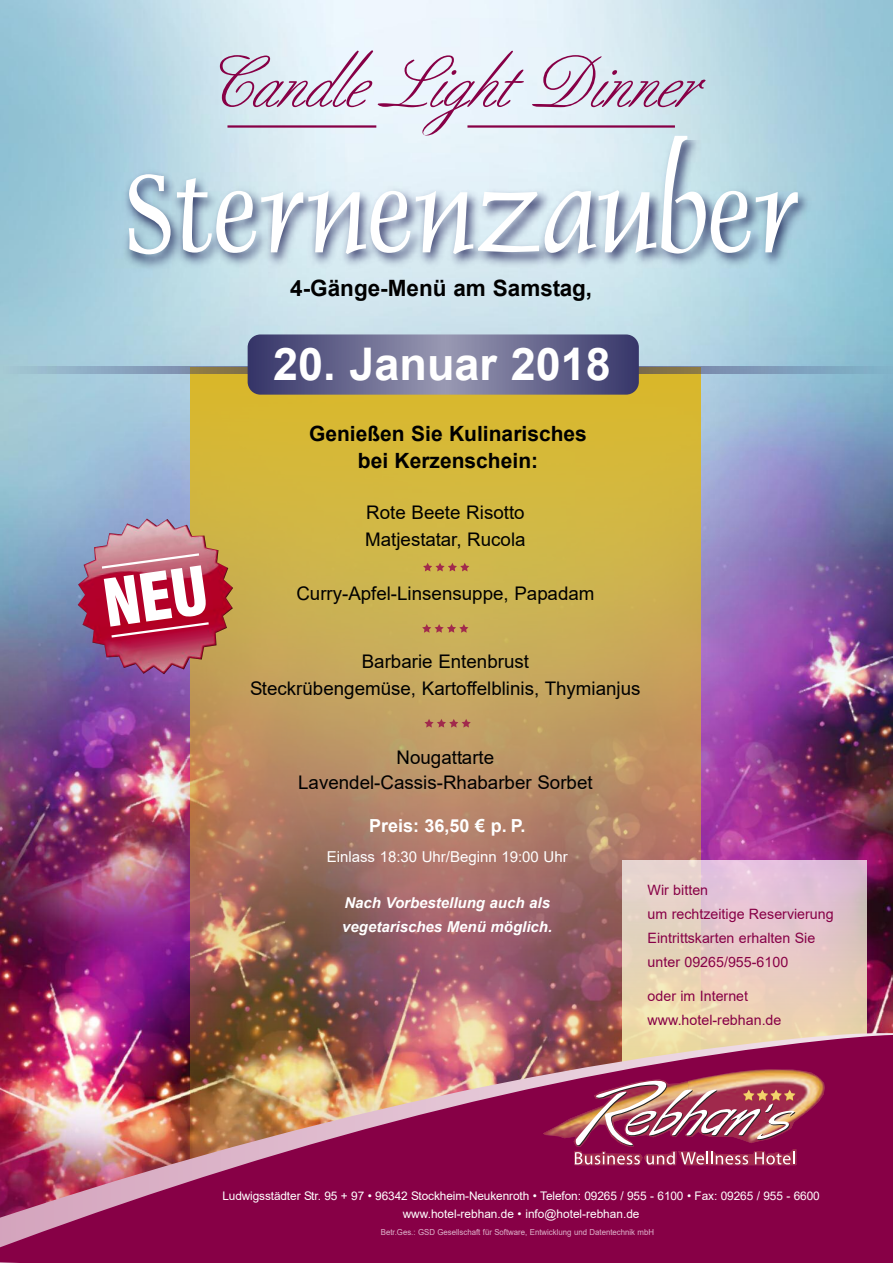
<style>
.page{position:relative;width:893px;height:1263px;background:#fff}
.page>*{position:absolute;margin:0;border:0;box-sizing:border-box;transform-origin:0 0}
.t1{font:125.1px "Dauphin Plain";color:#fff}
.t2{font:71.25px "Allure Script";letter-spacing:-.01em;color:#870046}
.t3{font:700 45px "Arial";color:#fff}
.t4{font:700 22.5px "Arial";color:#000}
.t5{font:700 21px/27px "Arial";color:#000;text-align:center}
.t6{font:18.75px/27px "Arial";color:#000;text-align:center}
.t7{font:700 18px "Arial";color:#fff}
.t8{font:italic 700 15px/24px "Arial";color:#fff}
.t9{font:15px "Arial";color:#fff}
.t10{font:14.25px/24px "Arial";color:#870046}
.t11{font:11.85px/18px "Arial";letter-spacing:-.01em;color:#fff;text-align:center}
.t12{font:8.25px "Arial";color:#deb3cb;scale:.95 1}
</style>
<div class="page">
<img style="left:0;top:0;width:893px;height:1022px">
<hr style="left:227px;top:125px;width:149px;height:3px;background:#870046">
<hr style="left:467px;top:125px;width:208px;height:3px;background:#870046">
<svg style="left:191px;top:373px;width:510px;height:649px;background:#bd9555"></svg>
<svg style="left:623px;top:861px;width:244px;height:161px;background:#e6ccc4"></svg>
<img style="left:0;top:1024px;width:893px;height:239px">
<img style="left:78px;top:519px;width:155px;height:155px">
<svg style="left:423px;top:563px;width:46px;height:8px"></svg>
<svg style="left:422px;top:624px;width:46px;height:9px"></svg>
<svg style="left:424px;top:719px;width:47px;height:8px"></svg>
<svg style="left:541px;top:1068px;width:284px;height:98px;background:#a94c68"></svg>
<img style="left:40px;top:141px;width:853px;height:198px">
<svg style="left:0;top:367px;width:893px;height:6px;background:#869aa2"></svg>
<svg style="left:248px;top:334px;width:391px;height:61px;background:#68688e"></svg>
<svg style="left:99px;top:551px;width:112px;height:88px;background:#ba2747"></svg>
<h2 class="t2" style="left:197px;top:44px;width:499px">Candle Light Dinner</h2>
<h1 class="t1" style="left:126px;top:161px;width:676px">Sternenzauber</h1>
<p class="t4" style="left:290px;top:276px;width:303px">4-Gänge-Menü am Samstag,</p>
<h3 class="t3" style="left:273px;top:340px;width:339px">20. Januar 2018</h3>
<p class="t5" style="left:309px;top:420px;width:279px">Genießen Sie Kulinarisches bei Kerzenschein:</p>
<p class="t6" style="left:365px;top:499px;width:162px;text-align:left">Rote Beete Risotto<br>Matjestatar, Rucola</p>
<p class="t6" style="left:296px;top:580px;width:300px">Curry-Apfel-Linsensuppe, Papadam</p>
<p class="t6" style="left:250px;top:648px;width:392px">Barbarie Entenbrust<br>Steckrübengemüse, Kartoffelblinis, Thymianjus</p>
<p class="t6" style="left:298px;top:744px;width:296px;line-height:25.5px">Nougattarte<br>Lavendel-Cassis-Rhabarber Sorbet</p>
<p class="t7" style="left:369px;top:815px;width:158px">Preis: 36,50 € p. P.</p>
<p class="t9" style="left:327px;top:848px;width:242px">Einlass 18:30 Uhr/Beginn 19:00 Uhr</p>
<p class="t8" style="left:342px;top:891px;width:212px">Nach Vorbestellung auch als vegetarisches Menü möglich.</p>
<p class="t10" style="left:648px;top:878px;width:188px">Wir bitten<br>um rechtzeitige Reservierung<br>Eintrittskarten erhalten Sie unter 09265/955-6100</p>
<p class="t10" style="left:648px;top:984px;width:135px">oder im Internet www.hotel-rebhan.de</p>
<p class="t11" style="left:222px;top:1186px;width:599px">Ludwigsstädter Str. 95 + 97 • 96342 Stockheim-Neukenroth • Telefon: 09265 / 955 - 6100 • Fax: 09265 / 955 - 6600 www.hotel-rebhan.de • info@hotel-rebhan.de</p>
<p class="t12" style="left:381px;top:1228px;width:289px">Betr.Ges.: GSD Gesellschaft für Software, Entwicklung und Datentechnik mbH</p>
</div>
